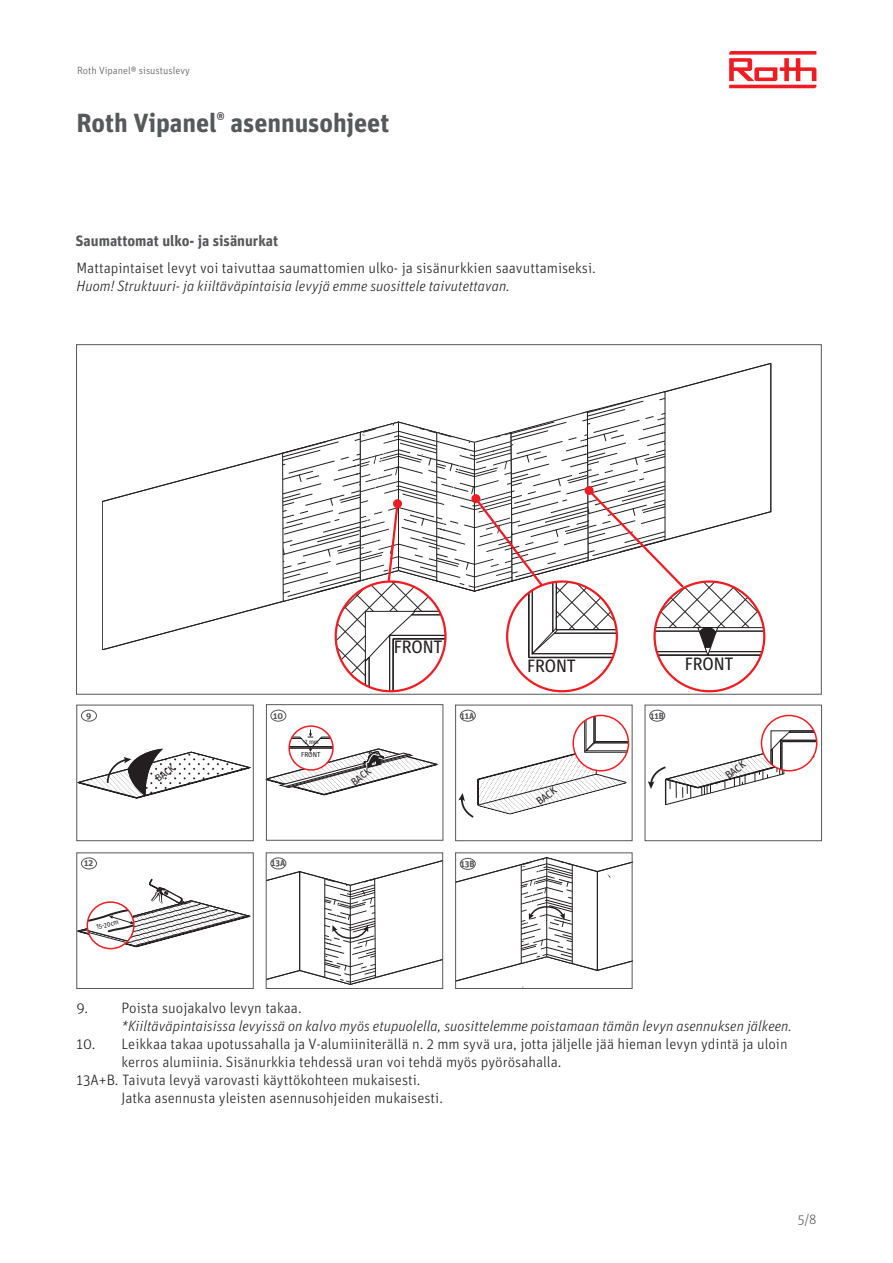
<style>
.page{position:relative;width:893px;height:1263px;background:#fff}
.page>*{position:absolute;margin:0;border:0;box-sizing:border-box;transform-origin:0 0}
.t1{font:700 26.25px "Unit OT";letter-spacing:-.005em;color:#57585a}
.t2{font:18px "Fira Sans Condensed";color:#231f20}
.t3{font:300 15px/18px "Unit OT";color:#231f20}
.t4{font:italic 300 15px "Unit OT";color:#231f20}
.t5{font:700 15px "Unit OT";color:#57585a}
.t6{font:300 13.5px "Unit OT";color:#57585a}
.t7{font:10.65px "Fira Sans Condensed";color:#231f20}
.t8{font:300 10.5px "Unit OT";color:#57585a}
.t9{font:10.35px "Fira Sans Condensed";color:#231f20}
.t10{font:700 9px "Unit OT";color:#57585a}
.t11{font:7.2px "Fira Sans Condensed";color:#231f20}
.t12{font:6.9px "Fira Sans Condensed";color:#231f20}
.t13{font:6.3px "Fira Sans Condensed";color:#231f20}
</style>
<div class="page">
<svg style="left:729px;top:51px;width:87px;height:37px"></svg>
<svg style="left:102px;top:363px;width:669px;height:287px"></svg>
<svg style="left:79px;top:749px;width:171px;height:49px"></svg>
<div style="left:77px;top:853px;width:176px;height:136px;border:1px solid #57585a"></div>
<div style="left:266px;top:704px;width:177px;height:136px;border:1px solid #57585a"></div>
<svg style="left:268px;top:857px;width:173px;height:128px"></svg>
<div style="left:266px;top:853px;width:177px;height:136px;border:1px solid #57585a"></div>
<div style="left:455px;top:705px;width:177px;height:136px;border:1px solid #57585a"></div>
<svg style="left:457px;top:857px;width:173px;height:130px"></svg>
<div style="left:455px;top:853px;width:177px;height:136px;border:1px solid #57585a"></div>
<div style="left:645px;top:705px;width:177px;height:136px;border:1px solid #57585a"></div>
<div style="left:81px;top:710px;width:16px;height:11px;border:1px solid #57585a;border-radius:50%"></div>
<div style="left:81px;top:858px;width:16px;height:11px;border:1px solid #57585a;border-radius:50%"></div>
<div style="left:271px;top:710px;width:15px;height:11px;border:1px solid #57585a;border-radius:50%"></div>
<div style="left:271px;top:858px;width:15px;height:11px;border:1px solid #57585a;border-radius:50%"></div>
<div style="left:460px;top:710px;width:16px;height:11px;border:1px solid #57585a;border-radius:50%"></div>
<div style="left:460px;top:858px;width:16px;height:12px;border:1px solid #57585a;border-radius:50%"></div>
<div style="left:649px;top:710px;width:16px;height:11px;border:1px solid #57585a;border-radius:50%"></div>
<svg style="left:282px;top:391px;width:482px;height:301px"></svg>
<div style="left:585px;top:486px;width:9px;height:9px;background:#ee1d23;border-radius:50%"></div>
<svg style="left:266px;top:729px;width:171px;height:66px"></svg>
<div style="left:288px;top:725px;width:46px;height:46px;border:2px solid #ee1d23;border-radius:50%"></div>
<svg style="left:458px;top:715px;width:170px;height:103px"></svg>
<hr style="left:584px;top:715px;width:1px;height:37px;background:#231f20">
<hr style="left:584px;top:752px;width:44px;height:1px;background:#231f20">
<div style="left:572px;top:715px;width:57px;height:56px;border:2px solid #ee1d23;border-radius:50%"></div>
<svg style="left:761px;top:715px;width:56px;height:56px"></svg>
<svg style="left:648px;top:731px;width:169px;height:74px"></svg>
<div style="left:761px;top:715px;width:56px;height:56px;border:2px solid #ee1d23;border-radius:50%"></div>
<svg style="left:78px;top:879px;width:172px;height:70px"></svg>
<div style="left:87px;top:901px;width:48px;height:48px;border:2px solid #ee1d23;border-radius:50%"></div>
<p class="t8" style="left:77px;top:64px;width:114px">Roth Vipanel® sisustuslevy</p>
<p class="t1" style="left:77px;top:106px;width:314px">Roth Vipanel<sup>®</sup> asennusohjeet</p>
<p class="t5" style="left:75px;top:231px;width:204px">Saumattomat ulko- ja sisänurkat</p>
<p class="t3" style="left:77px;top:259px;width:521px">Mattapintaiset levyt voi taivuttaa saumattomien ulko- ja sisänurkkien saavuttamiseksi.</p>
<p class="t4" style="left:77px;top:277px;width:435px">Huom! Struktuuri- ja kiiltäväpintaisia levyjä emme suosittele taivutettavan.</p>
<p class="t10" style="left:86px;top:709px;width:7px">9</p>
<p class="t10" style="left:84px;top:857px;width:10px">12</p>
<p class="t12" style="left:95px;top:922px;width:24px;rotate:-13deg">15-20cm</p>
<p class="t10" style="left:273px;top:709px;width:11px">10</p>
<p class="t13" style="left:302px;top:737px;width:18px;rotate:-1deg">~2 mm</p>
<p class="t11" style="left:301px;top:749px;width:21px">FRONT</p>
<p class="t9" style="left:152px;top:773px;width:23px;rotate:-37deg">BACK</p>
<p class="t9" style="left:348px;top:777px;width:23px;rotate:-37deg">BACK</p>
<p class="t2" style="left:394px;top:633px;width:50px">FRONT</p>
<p class="t10" style="left:461px;top:709px;width:15px">11A</p>
<p class="t10" style="left:271px;top:857px;width:16px">13A</p>
<p class="t10" style="left:460px;top:858px;width:16px">13B</p>
<p class="t2" style="left:527px;top:652px;width:50px">FRONT</p>
<p class="t2" style="left:685px;top:650px;width:50px">FRONT</p>
<p class="t7" style="left:533px;top:796px;width:24px;rotate:-37deg">BACK</p>
<p class="t10" style="left:650px;top:709px;width:15px">11B</p>
<p class="t7" style="left:722px;top:770px;width:24px;rotate:-37deg">BACK</p>
<p class="t3" style="left:77px;top:999px;width:227px">9. Poista suojakalvo levyn takaa.</p>
<p class="t4" style="left:122px;top:1017px;width:672px">*Kiiltäväpintaisissa levyissä on kalvo myös etupuolella, suosittelemme poistamaan tämän levyn asennuksen jälkeen.</p>
<p class="t3" style="left:122px;top:1035px;width:667px;text-indent:-45px">10. Leikkaa takaa upotussahalla ja V-alumiiniterällä n. 2 mm syvä ura, jotta jäljelle jää hieman levyn ydintä ja uloin kerros alumiinia. Sisänurkkia tehdessä uran voi tehdä myös pyörösahalla.</p>
<p class="t3" style="left:77px;top:1071px;width:345px">13A+B. Taivuta levyä varovasti käyttökohteen mukaisesti.</p>
<p class="t3" style="left:122px;top:1089px;width:323px">Jatka asennusta yleisten asennusohjeiden mukaisesti.</p>
<p class="t6" style="left:798px;top:1211px;width:20px">5/8</p>
</div>
